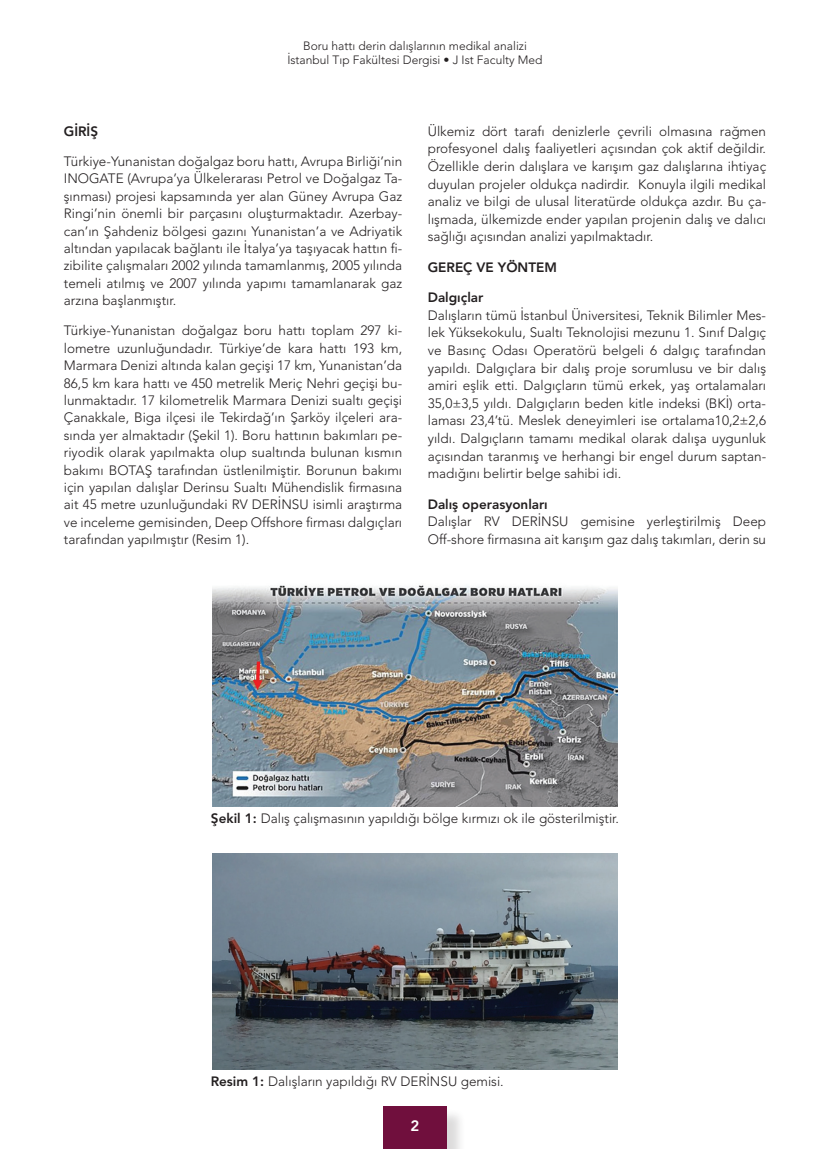
<style>
.page{position:relative;width:830px;height:1149px;background:#fff}
.page>*{position:absolute;margin:0;border:0;box-sizing:border-box;transform-origin:0 0}
.t1{font:800 15px "Avenir LT Std";color:#fff}
.t2{font:300 13.5px/17.4px "Avenir LT Std";color:#231f20;text-align:justify}
.t3{font:800 13.5px "Avenir LT Std";color:#231f20}
.t4{font:300 12px/14.4px "Avenir LT Std";color:#231f20;text-align:center}
.s1{font-weight:800}
</style>
<div class="page">
<div style="left:385px;top:1108px;width:80px;height:40px;background:#231f20;opacity:.16"></div>
<div style="left:383px;top:1106px;width:63px;height:42px;background:#700f3d"></div>
<img style="left:212px;top:853px;width:405px;height:215px">
<img style="left:212px;top:585px;width:405px;height:221px">
<p class="t4" style="left:287px;top:39px;width:256px">Boru hattı derin dalışlarının medikal analizi<br>İstanbul Tıp Fakültesi Dergisi • J Ist Faculty Med</p>
<p class="t3" style="left:64px;top:123px;width:36px">GİRİŞ</p>
<p class="t2" style="left:64px;top:152px;width:340px">Türkiye-Yunanistan doğalgaz boru hattı, Avrupa Birliği’nin INOGATE (Avrupa’ya Ülkelerarası Petrol ve Doğalgaz Ta&shy;şınması) projesi kapsamında yer alan Güney Avrupa Gaz Ringi’nin önemli bir parçasını oluşturmaktadır. Azerbay&shy;can’ın Şahdeniz bölgesi gazını Yunanistan’a ve Adriyatik altından yapılacak bağlantı ile İtalya’ya taşıyacak hattın fi&shy;zibilite çalışmaları 2002 yılında tamamlanmış, 2005 yılında temeli atılmış ve 2007 yılında yapımı tamamlanarak gaz arzına başlanmıştır.</p>
<p class="t2" style="left:64px;top:322px;width:340px">Türkiye-Yunanistan doğalgaz boru hattı toplam 297 ki&shy;lometre uzunluğundadır. Türkiye’de kara hattı 193 km, Marmara Denizi altında kalan geçişi 17 km, Yunanistan’da 86,5 km kara hattı ve 450 metrelik Meriç Nehri geçişi bu&shy;lunmaktadır. 17 kilometrelik Marmara Denizi sualtı geçişi Çanakkale, Biga ilçesi ile Tekirdağ’ın Şarköy ilçeleri ara&shy;sında yer almaktadır (Şekil 1). Boru hattının bakımları pe&shy;riyodik olarak yapılmakta olup sualtında bulunan kısmın bakımı BOTAŞ tarafından üstlenilmiştir. Borunun bakımı için yapılan dalışlar Derinsu Sualtı Mühendislik firmasına ait 45 metre uzunluğundaki RV DERİNSU isimli araştırma ve inceleme gemisinden, Deep Offshore firması dalgıçları tarafından yapılmıştır (Resim 1).</p>
<p class="t2" style="left:427px;top:122px;width:340px">Ülkemiz dört tarafı denizlerle çevrili olmasına rağmen profesyonel dalış faaliyetleri açısından çok aktif değildir.<br>Özellikle derin dalışlara ve karışım gaz dalışlarına ihtiyaç duyulan projeler oldukça nadirdir. Konuyla ilgili medikal analiz ve bilgi de ulusal literatürde oldukça azdır. Bu ça&shy;lışmada, ülkemizde ender yapılan projenin dalış ve dalıcı sağlığı açısından analizi yapılmaktadır.</p>
<p class="t3" style="left:427px;top:259px;width:130px">GEREÇ VE YÖNTEM</p>
<p class="t3" style="left:427px;top:289px;width:57px">Dalgıçlar</p>
<p class="t2" style="left:427px;top:306px;width:340px">Dalışların tümü İstanbul Üniversitesi, Teknik Bilimler Mes&shy;lek Yüksekokulu, Sualtı Teknolojisi mezunu 1. Sınıf Dalgıç ve Basınç Odası Operatörü belgeli 6 dalgıç tarafından yapıldı. Dalgıçlara bir dalış proje sorumlusu ve bir dalış amiri eşlik etti. Dalgıçların tümü erkek, yaş ortalamaları 35,0±3,5 yıldı. Dalgıçların beden kitle indeksi (BKİ) orta&shy;laması 23,4’tü. Meslek deneyimleri ise ortalama10,2±2,6 yıldı. Dalgıçların tamamı medikal olarak dalışa uygunluk açısından taranmış ve herhangi bir engel durum saptan&shy;madığını belirtir belge sahibi idi.</p>
<p class="t3" style="left:427px;top:496px;width:121px">Dalış operasyonları</p>
<p class="t2" style="left:427px;top:512px;width:340px">Dalışlar RV DERİNSU gemisine yerleştirilmiş Deep<br>Off-shore firmasına ait karışım gaz dalış takımları, derin su</p>
<p class="t2" style="left:211px;top:808px;width:409px"><span class="s1">Şekil 1:</span> Dalış çalışmasının yapıldığı bölge kırmızı ok ile gösterilmiştir.</p>
<p class="t2" style="left:210px;top:1071px;width:294px"><span class="s1">Resim 1:</span> Dalışların yapıldığı RV DERİNSU gemisi.</p>
<p class="t1" style="left:410px;top:1115px;width:10px">2</p>
</div>
